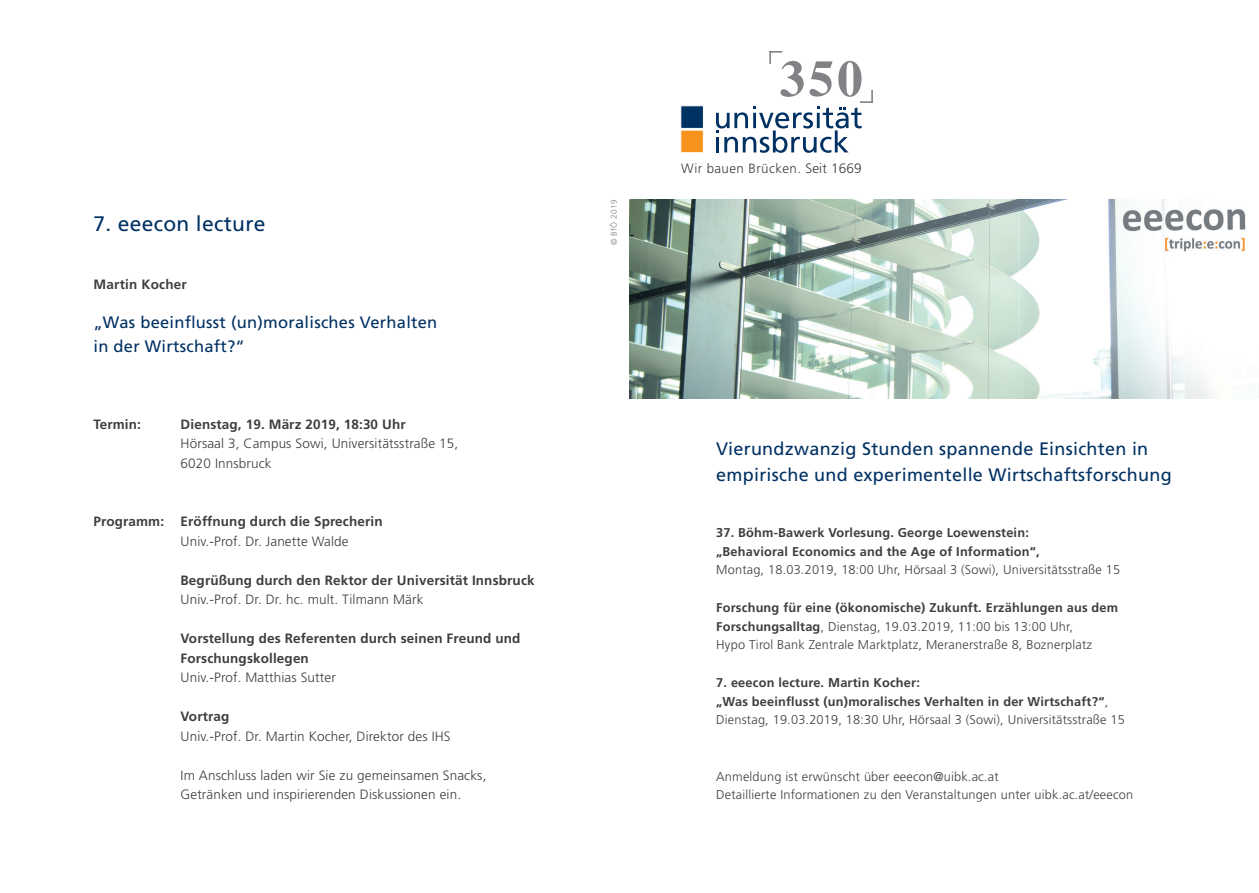
<style>
.page{position:relative;width:1259px;height:893px;background:#fff}
.page>*{position:absolute;margin:0;border:0;box-sizing:border-box;transform-origin:0 0}
.t1{font:21px "Frutiger";letter-spacing:.015em;color:#003163}
.t2{font:18px/25.5px "Frutiger";letter-spacing:.015em;color:#003163}
.t3{font:16.5px/24px "Frutiger";letter-spacing:.015em;color:#003163}
.t4{font:300 13.5px/19.5px "Frutiger";letter-spacing:.01em;color:#3e3e3f}
.t5{font:700 13.5px/19.5px "Frutiger";letter-spacing:.01em;color:#3e3e3f}
.t6{font:300 13.35px "Frutiger";letter-spacing:.03em;color:#3e3e3f}
.t7{font:300 12.75px/18.8px "Frutiger";letter-spacing:.015em;color:#3e3e3f}
.t8{font:700 12.75px/18.8px "Frutiger";letter-spacing:.015em;color:#3e3e3f}
.t9{font:300 8.25px "Frutiger";letter-spacing:.03em;color:#808285}
.s1{font-size:13.65px}
.s2{font-weight:700}
.s3{font-weight:300}
</style>
<div class="page">
<img style="left:629px;top:200px;width:630px;height:198px">
<svg style="left:680px;top:105px;width:23px;height:48px"></svg>
<svg style="left:716px;top:51px;width:157px;height:102px"></svg>
<h1 class="t1" style="left:94px;top:211px;width:173px">7. eeecon lecture</h1>
<p class="t5" style="left:94px;top:275px;width:95px">Martin Kocher</p>
<p class="t3" style="left:94px;top:310px;width:345px">„Was beeinflusst (un)moralisches Verhalten in der Wirtschaft?“</p>
<p class="t5" style="left:94px;top:414px;width:49px">Termin:</p>
<p class="t5" style="left:181px;top:414px;width:227px">Dienstag, 19. März 2019, 18:30 Uhr</p>
<p class="t4" style="left:181px;top:434px;width:279px">Hörsaal 3, Campus Sowi, Universitätsstraße 15,<br>6020 Innsbruck</p>
<p class="t5" style="left:94px;top:512px;width:290px">Programm: Eröffnung durch die Sprecherin</p>
<p class="t4" style="left:181px;top:531px;width:170px">Univ.-Prof. Dr. Janette Walde</p>
<p class="t5" style="left:181px;top:570px;width:355px">Begrüßung durch den Rektor der Universität Innsbruck</p>
<p class="t4" style="left:181px;top:590px;width:244px">Univ.-Prof. Dr. Dr. hc. mult. Tilmann Märk</p>
<p class="t5" style="left:181px;top:629px;width:341px">Vorstellung des Referenten durch seinen Freund und<br>Forschungskollegen</p>
<p class="t4" style="left:181px;top:668px;width:157px">Univ.-Prof. Matthias Sutter</p>
<p class="t5" style="left:181px;top:707px;width:50px">Vortrag</p>
<p class="t4" style="left:181px;top:726px;width:272px">Univ.-Prof. Dr. Martin Kocher, Direktor des IHS</p>
<p class="t4" style="left:181px;top:765px;width:307px">Im Anschluss laden wir Sie zu gemeinsamen Snacks,<br>Getränken und inspirierenden Diskussionen ein.</p>
<p class="t9" style="left:609px;top:245px;width:47px;rotate:-90deg">© BfÖ 2019</p>
<p class="t6" style="left:681px;top:160px;width:182px">Wir bauen Brücken. <span class="s1">Seit 1669</span></p>
<h2 class="t2" style="left:716px;top:436px;width:457px">Vierundzwanzig Stunden spannende Einsichten in empirische und experimentelle Wirtschaftsforschung</h2>
<p class="t8" style="left:716px;top:523px;width:325px">37. Böhm-Bawerk Vorlesung. George Loewenstein: „Behavioral Economics and the Age of Information“,</p>
<p class="t7" style="left:716px;top:561px;width:405px">Montag, 18.03.2019, 18:00 Uhr, Hörsaal 3 (Sowi), Universitätsstraße 15</p>
<p class="t7" style="left:716px;top:598px;width:403px"><span class="s2">Forschung für eine (ökonomische) Zukunft. Erzählungen aus dem<br>Forschungsalltag</span>, Dienstag, 19.03.2019, 11:00 bis 13:00 Uhr,<br>Hypo Tirol Bank Zentrale Marktplatz, Meranerstraße 8, Boznerplatz</p>
<p class="t8" style="left:716px;top:673px;width:410px">7. eeecon lecture. Martin Kocher:<br>„Was beeinflusst (un)moralisches Verhalten in der Wirtschaft?“<span class="s3">,<br>Dienstag, 19.03.2019, 18:30 Uhr, Hörsaal 3 (Sowi), Universitätsstraße 15</span></p>
<p class="t7" style="left:716px;top:767px;width:418px">Anmeldung ist erwünscht über eeecon@uibk.ac.at<br>Detaillierte Informationen zu den Veranstaltungen unter uibk.ac.at/eeecon</p>
</div>
